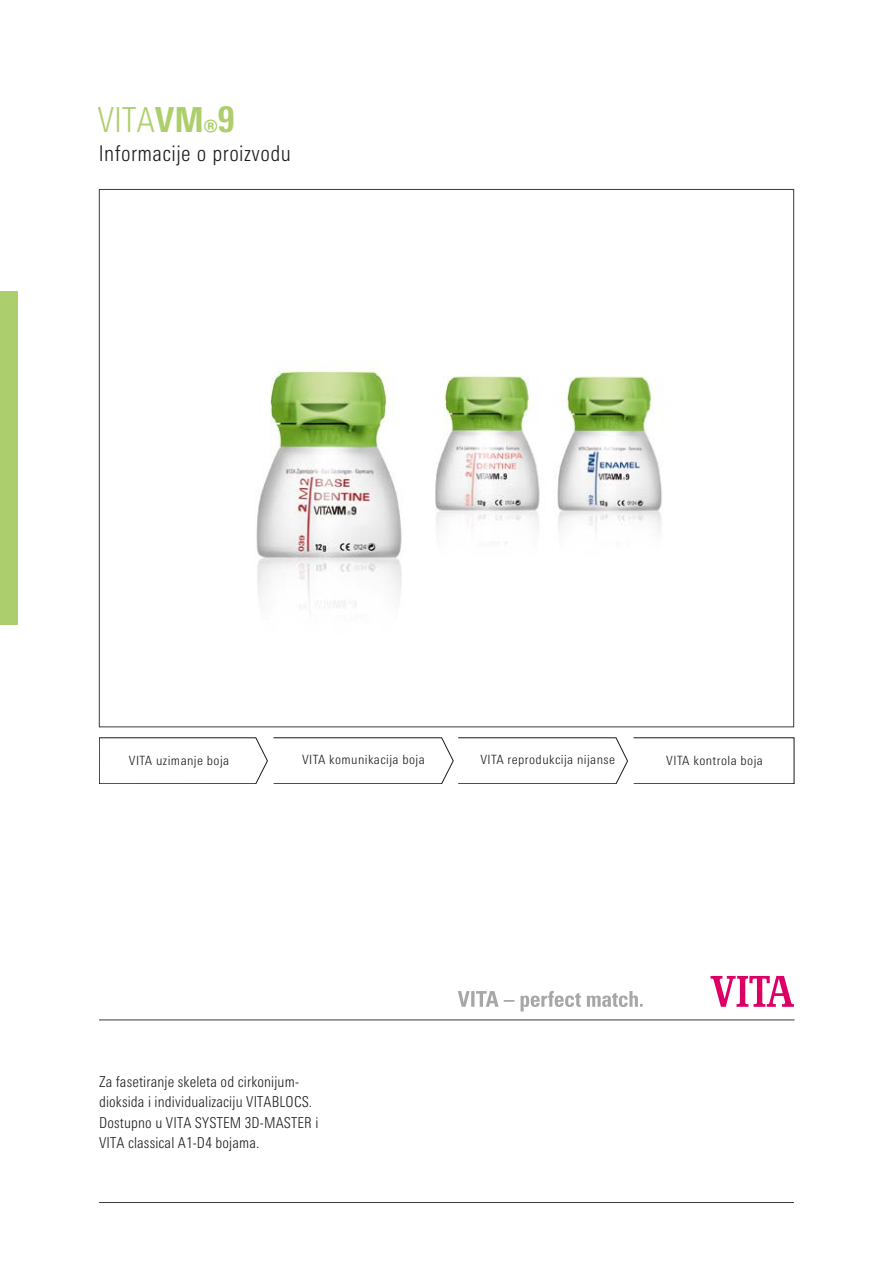
<style>
.page{position:relative;width:893px;height:1263px;background:#fff}
.page>*{position:absolute;margin:0;border:0;box-sizing:border-box;transform-origin:0 0}
.t1{font:300 condensed 34.5px "Univers Next Pro";color:#adce6c}
.t2{font:300 condensed 21.75px "Univers Next Pro";letter-spacing:.02em;color:#1a1a1a}
.t3{font:300 condensed 15px/20.2px "Univers Next Pro";letter-spacing:.01em;color:#1a1a1a}
.t4{font:300 condensed 12.75px "Univers Next Pro";letter-spacing:.03em;color:#1a1a1a;scale:1.08 1}
.s1{font-weight:800}
.s2{font-weight:800;font-size:35.25px}
</style>
<div class="page">
<div style="left:0;top:291px;width:17px;height:334px;background:#adce6c"></div>
<hr style="left:99px;top:1020px;width:696px;height:1px;background:#3b3b3a">
<hr style="left:99px;top:1202px;width:695px;height:1px;background:#3b3b3a">
<img style="left:256px;top:368px;width:407px;height:240px">
<svg style="left:710px;top:976px;width:84px;height:31px"></svg>
<svg style="left:458px;top:991px;width:185px;height:20px"></svg>
<svg style="left:99px;top:737px;width:695px;height:47px"></svg>
<h1 class="t1" style="left:97px;top:100px;width:139px">VITA<span class="s1">VM®</span><span class="s2">9</span></h1>
<h2 class="t2" style="left:99px;top:141px;width:194px">Informacije o proizvodu</h2>
<p class="t4" style="left:129px;top:753px;width:94px">VITA uzimanje boja</p>
<p class="t4" style="left:302px;top:753px;width:115px">VITA komunikacija boja</p>
<p class="t4" style="left:480px;top:753px;width:126px">VITA reprodukcija nijanse</p>
<p class="t4" style="left:666px;top:753px;width:91px">VITA kontrola boja</p>
<p class="t3" style="left:99px;top:1072px;width:221px">Za fasetiranje skeleta od cirkonijum&shy;dioksida i individualizaciju VITABLOCS.<br>Dostupno u VITA SYSTEM 3D-MASTER i VITA classical A1-D4 bojama.</p>
</div>
